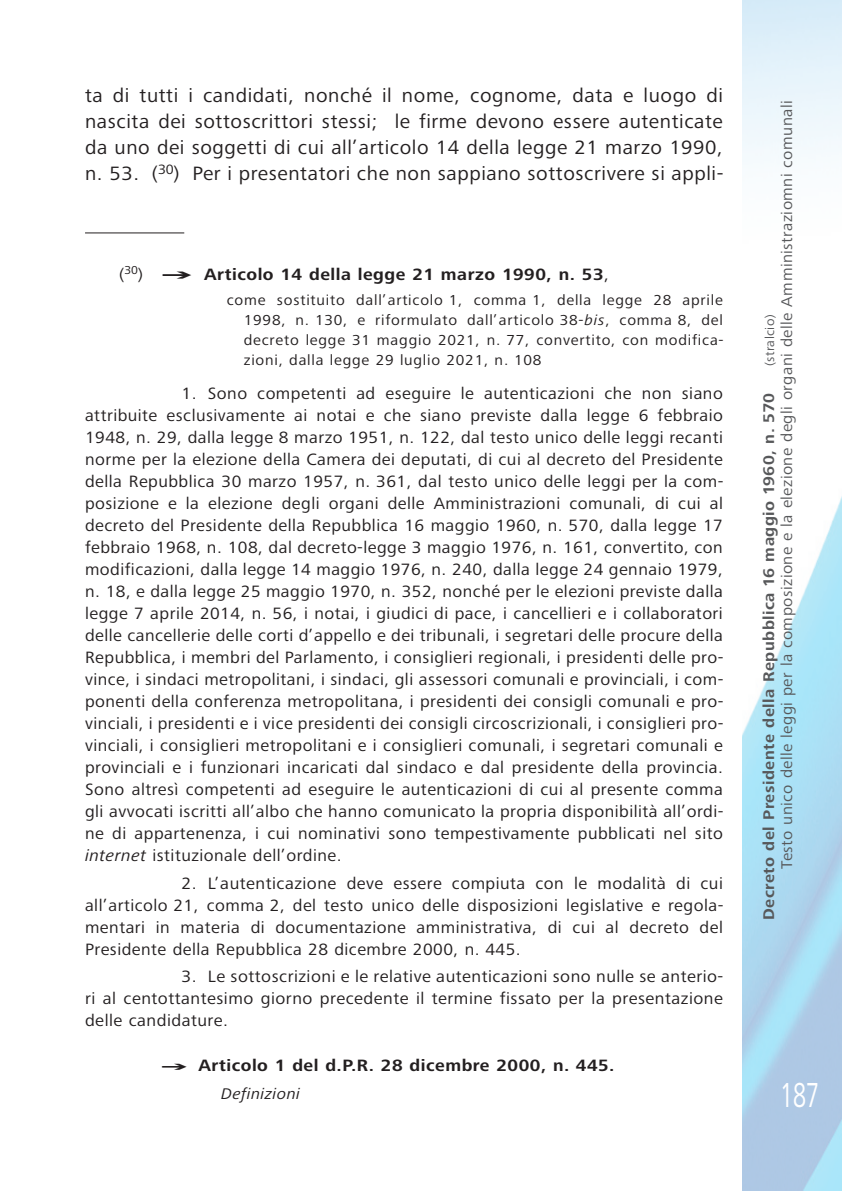
<style>
.page{position:relative;width:842px;height:1191px;background:#fff}
.page>*{position:absolute;margin:0;border:0;box-sizing:border-box;transform-origin:0 0}
.t1{font:36px "Frutiger Next Pro";color:#fff;scale:.67 1}
.t2{font:20px/26px "Frutiger Next Pro";letter-spacing:.025em;color:#231f20;text-align:justify;scale:1.05 1}
.t3{font:17px/22px "Frutiger Next Pro";letter-spacing:.025em;color:#231f20;text-align:justify;scale:1.06 1}
.t4{font:700 17px "Frutiger Next Pro";letter-spacing:.03em;color:#231f20;scale:1.06 1}
.t5{font:16px "Frutiger Next Pro";letter-spacing:.025em;color:#57585a;scale:1.05 1}
.t6{font:700 16px "Frutiger Next Pro";letter-spacing:.03em;color:#57585a;scale:1.05 1}
.t7{font:italic 16px "Frutiger Next Pro";letter-spacing:.025em;color:#231f20;scale:1.06 1}
.t8{font:15px/20px "Frutiger Next Pro";letter-spacing:.05em;color:#231f20;text-align:justify;scale:1.06 1}
.t9{font:13px "Frutiger Next Pro";letter-spacing:.025em;color:#57585a;scale:1.05 1}
.s1{font-weight:400}
.s2{font-style:italic}
</style>
<div class="page">
<img style="left:743px;top:0;width:99px;height:1191px">
<hr style="left:85px;top:232px;width:99px;height:1px;background:#231f20">
<p class="t2" style="left:85px;top:84px;width:609px">ta di tutti i candidati, nonché il nome, cognome, data e luogo di nascita dei sottoscrittori stessi; le firme devono essere autenticate da uno dei soggetti di cui all’articolo 14 della legge 21 marzo 1990, n. 53. (<sup>30</sup>) Per i presentatori che non sappiano sottoscrivere si appli-</p>
<p class="t4" style="left:119px;top:267px;width:464px"><span class="s1">(</span><sup>30</sup><span class="s1">)</span> ➔ Articolo 14 della legge 21 marzo 1990, n. 53<span class="s1">,</span></p>
<p class="t8" style="left:244px;top:291px;width:454px;text-indent:-17px">come sostituito dall’articolo 1, comma 1, della legge 28 aprile 1998, n. 130, e riformulato dall’articolo 38-<span class="s2">bis</span>, comma 8, del decreto legge 31 maggio 2021, n. 77, convertito, con modifica&shy;zioni, dalla legge 29 luglio 2021, n. 108</p>
<p class="t3" style="left:85px;top:383px;width:604px;text-indent:96px">1. Sono competenti ad eseguire le autenticazioni che non siano attribuite esclusivamente ai notai e che siano previste dalla legge 6 febbraio 1948, n. 29, dalla legge 8 marzo 1951, n. 122, dal testo unico delle leggi recanti norme per la elezione della Camera dei deputati, di cui al decreto del Presidente della Repubblica 30 marzo 1957, n. 361, dal testo unico delle leggi per la com&shy;posizione e la elezione degli organi delle Amministrazioni comunali, di cui al decreto del Presidente della Repubblica 16 maggio 1960, n. 570, dalla legge 17 febbraio 1968, n. 108, dal decreto-legge 3 maggio 1976, n. 161, convertito, con modificazioni, dalla legge 14 maggio 1976, n. 240, dalla legge 24 gennaio 1979, n. 18, e dalla legge 25 maggio 1970, n. 352, nonché per le elezioni previste dalla legge 7 aprile 2014, n. 56, i notai, i giudici di pace, i cancellieri e i collaboratori delle cancellerie delle corti d’appello e dei tribunali, i segretari delle procure della Repubblica, i membri del Parlamento, i consiglieri regionali, i presidenti delle pro&shy;vince, i sindaci metropolitani, i sindaci, gli assessori comunali e provinciali, i com&shy;ponenti della conferenza metropolitana, i presidenti dei consigli comunali e pro&shy;vinciali, i presidenti e i vice presidenti dei consigli circoscrizionali, i consiglieri pro&shy;vinciali, i consiglieri metropolitani e i consiglieri comunali, i segretari comunali e provinciali e i funzionari incaricati dal sindaco e dal presidente della provincia.<br>Sono altresì competenti ad eseguire le autenticazioni di cui al presente comma gli avvocati iscritti all’albo che hanno comunicato la propria disponibilità all’ordi&shy;ne di appartenenza, i cui nominativi sono tempestivamente pubblicati nel sito <span class="s2">internet</span> istituzionale dell’ordine.</p>
<p class="t3" style="left:85px;top:873px;width:604px;text-indent:96px">2. L’autenticazione deve essere compiuta con le modalità di cui all’articolo 21, comma 2, del testo unico delle disposizioni legislative e regola&shy;mentari in materia di documentazione amministrativa, di cui al decreto del Presidente della Repubblica 28 dicembre 2000, n. 445.</p>
<p class="t3" style="left:85px;top:967px;width:604px;text-indent:96px">3. Le sottoscrizioni e le relative autenticazioni sono nulle se anterio&shy;ri al centottantesimo giorno precedente il termine fissato per la presentazione delle candidature.</p>
<p class="t4" style="left:159px;top:1058px;width:431px">➔ Articolo 1 del d.P.R. 28 dicembre 2000, n. 445.</p>
<p class="t7" style="left:221px;top:1087px;width:76px">Definizioni</p>
<p class="t5" style="left:781px;top:869px;width:733px;rotate:-90deg">Testo unico delle leggi per la composizione e la elezione degli organi delle Amministraziomni comunali</p>
<p class="t9" style="left:765px;top:366px;width:50px;rotate:-90deg">(stralcio)</p>
<p class="t6" style="left:763px;top:920px;width:503px;rotate:-90deg">Decreto del Presidente della Repubblica 16 maggio 1960, n. 570</p>
<p class="t1" style="left:780px;top:1081px;width:60px">187</p>
</div>
